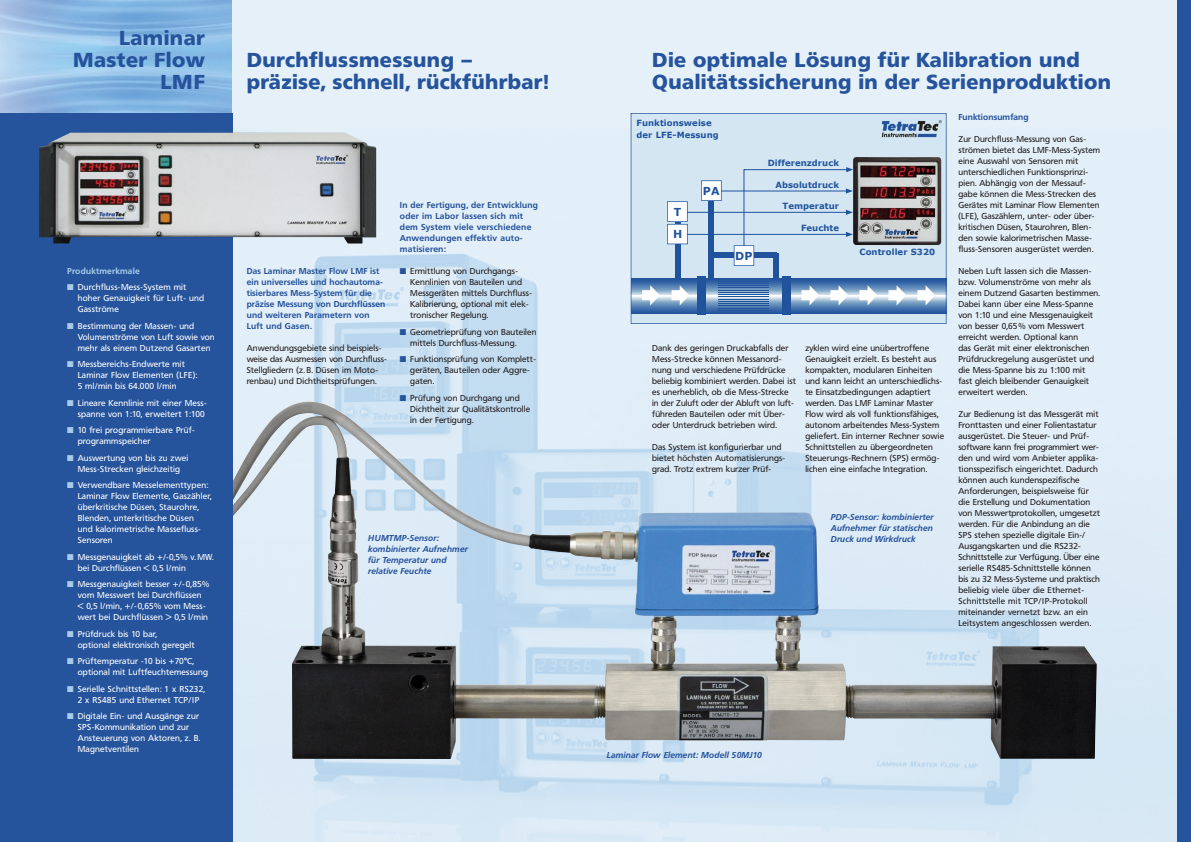
<style>
.page{position:relative;width:1191px;height:842px;background:#fff}
.page>*{position:absolute;margin:0;border:0;box-sizing:border-box;transform-origin:0 0}
.t1{font:900 20px/22px "Frutiger BQ";letter-spacing:.02em;color:#25539c}
.t2{font:700 11px "Verdana";color:#21539d}
.t3{font:8.5px/11px "Frutiger BQ";letter-spacing:.015em;color:#231f20}
.t4{font:8.5px/11px "Frutiger BQ";letter-spacing:.025em;color:#fff}
.t5{font:700 8.5px/11px "Frutiger BQ";letter-spacing:.015em;color:#25539c}
.t6{font:italic 700 8.5px/11px "Frutiger BQ";letter-spacing:.015em;color:#25539c;text-align:justify}
.t7{font:700 8.5px/12px "Verdana";letter-spacing:.005em;color:#21539d}
.t8{font:700 8.5px "Frutiger BQ";letter-spacing:.025em;color:#a7cce9}
.s1{color:#a7cce9}
.s2{color:#25539c}
</style>
<div class="page">
<img style="left:0;top:0;width:232px;height:113px">
<div style="left:232px;top:0;width:952px;height:842px;background:#e5f0f8"></div>
<img style="left:232px;top:128px;width:944px;height:714px">
<img style="left:232px;top:401px;width:864px;height:358px">
<div style="left:0;top:113px;width:232px;height:729px;background:#25539c"></div>
<div style="left:1176px;top:0;width:15px;height:842px;background:#25539c"></div>
<img style="left:39px;top:133px;width:337px;height:110px">
<svg style="left:630px;top:113px;width:316px;height:211px;background:#b0c3d6"></svg>
<h1 class="t1" style="left:73px;top:27px;width:133px;text-align:right">Laminar<br>Master Flow<br>LMF</h1>
<p class="t8" style="left:67px;top:266px;width:74px">Produktmerkmale</p>
<p class="t4" style="left:78px;top:282px;width:128px;text-indent:-10px"><span class="s1">■</span> Durchfluss-Mess-System mit hoher Genauigkeit für Luft- und<br>Gasströme</p>
<p class="t4" style="left:78px;top:320px;width:138px;text-indent:-10px"><span class="s1">■</span> Bestimmung der Massen- und<br>Volumenströme von Luft sowie von mehr als einem Dutzend Gasarten</p>
<p class="t4" style="left:78px;top:359px;width:121px;text-indent:-10px"><span class="s1">■</span> Messbereichs-Endwerte mit<br>Laminar Flow Elementen (LFE):<br>5 ml/min bis 64.000 l/min</p>
<p class="t4" style="left:67px;top:397px;width:141px;text-align:right"><span class="s1">■</span> Lineare Kennlinie mit einer Mess&shy;spanne von 1:10, erweitert 1:100</p>
<p class="t4" style="left:78px;top:425px;width:118px;text-indent:-10px"><span class="s1">■</span> 10 frei programmierbare Prüf&shy;programmspeicher</p>
<p class="t4" style="left:67px;top:452px;width:122px;text-align:center"><span class="s1">■</span> Auswertung von bis zu zwei<br>Mess-Strecken gleichzeitig</p>
<p class="t4" style="left:78px;top:480px;width:136px;text-indent:-10px"><span class="s1">■</span> Verwendbare Messelementtypen:<br>Laminar Flow Elemente, Gaszähler, überkritische Düsen, Staurohre,<br>Blenden, unterkritische Düsen<br>und kalorimetrische Massefluss-<br>Sensoren</p>
<p class="t4" style="left:78px;top:551px;width:138px;text-indent:-10px"><span class="s1">■</span> Messgenauigkeit ab +/-0,5% v.MW. bei Durchflüssen &lt; 0,5 l/min</p>
<p class="t4" style="left:78px;top:579px;width:133px;text-indent:-10px"><span class="s1">■</span> Messgenauigkeit besser +/-0,85% vom Messwert bei Durchflüssen &lt; 0,5 l/min, +/-0,65% vom Mess&shy;wert bei Durchflüssen &gt; 0,5 l/min</p>
<p class="t4" style="left:78px;top:628px;width:118px;text-indent:-10px"><span class="s1">■</span> Prüfdruck bis 10 bar,<br>optional elektronisch geregelt</p>
<p class="t4" style="left:78px;top:656px;width:132px;text-indent:-10px"><span class="s1">■</span> Prüftemperatur -10 bis +70°C, optional mit Luftfeuchtemessung</p>
<p class="t4" style="left:67px;top:683px;width:139px;text-align:center"><span class="s1">■</span> Serielle Schnittstellen: 1 x RS232,<br>2 x RS485 und Ethernet TCP/IP</p>
<p class="t4" style="left:78px;top:711px;width:124px;text-indent:-10px"><span class="s1">■</span> Digitale Ein- und Ausgänge zur<br>SPS-Kommunikation und zur<br>Ansteuerung von Aktoren, z. B.<br>Magnetventilen</p>
<h1 class="t1" style="left:247px;top:49px;width:303px">Durchflussmessung – präzise, schnell, rückführbar!</h1>
<h1 class="t1" style="left:652px;top:49px;width:460px">Die optimale Lösung für Kalibration und<br>Qualitätssicherung in der Serienproduktion</h1>
<p class="t7" style="left:636px;top:117px;width:84px">Funktionsweise der LFE-Messung</p>
<p class="t7" style="left:768px;top:157px;width:73px">Differenzdruck</p>
<p class="t7" style="left:775px;top:179px;width:65px">Absolutdruck</p>
<p class="t7" style="left:782px;top:200px;width:58px">Temperatur</p>
<p class="t7" style="left:801px;top:221px;width:40px">Feuchte</p>
<p class="t2" style="left:703px;top:183px;width:18px">PA</p>
<p class="t5" style="left:400px;top:200px;width:140px">In der Fertigung, der Entwicklung oder im Labor lassen sich mit dem System viele verschiedene<br>Anwendungen effektiv auto&shy;matisieren:</p>
<p class="t3" style="left:410px;top:266px;width:123px;text-indent:-10px"><span class="s2">■</span> Ermittlung von Durchgangs-<br>Kennlinien von Bauteilen und<br>Messgeräten mittels Durchfluss-<br>Kalibrierung, optional mit elek&shy;tronischer Regelung.</p>
<p class="t3" style="left:410px;top:326px;width:128px;text-indent:-10px"><span class="s2">■</span> Geometrieprüfung von Bauteilen mittels Durchfluss-Messung.</p>
<p class="t3" style="left:410px;top:354px;width:127px;text-indent:-10px"><span class="s2">■</span> Funktionsprüfung von Komplett&shy;geräten, Bauteilen oder Aggre&shy;gaten.</p>
<p class="t3" style="left:410px;top:392px;width:121px;text-indent:-10px"><span class="s2">■</span> Prüfung von Durchgang und<br>Dichtheit zur Qualitätskontrolle in der Fertigung.</p>
<p class="t2" style="left:674px;top:204px;width:9px">T</p>
<p class="t2" style="left:673px;top:227px;width:11px">H</p>
<p class="t2" style="left:735px;top:248px;width:19px">DP</p>
<p class="t7" style="left:859px;top:246px;width:77px">Controller S320</p>
<p class="t5" style="left:247px;top:265px;width:140px">Das Laminar Master Flow LMF ist ein universelles und hochautoma&shy;tisierbares Mess-System für die präzise Messung von Durchflüssen und weiteren Parametern von<br>Luft und Gasen.</p>
<p class="t3" style="left:247px;top:342px;width:142px">Anwendungsgebiete sind beispiels&shy;weise das Ausmessen von Durchfluss-Stellgliedern (z. B. Düsen im Moto&shy;renbau) und Dichtheitsprüfungen.</p>
<p class="t3" style="left:805px;top:343px;width:140px">zyklen wird eine unübertroffene Genauigkeit erzielt. Es besteht aus kompakten, modularen Einheiten und kann leicht an unterschiedlichs&shy;te Einsatzbedingungen adaptiert werden. Das LMF Laminar Master Flow wird als voll funktionsfähiges, autonom arbeitendes Mess-System geliefert. Ein interner Rechner sowie Schnittstellen zu übergeordneten Steuerungs-Rechnern (SPS) ermög&shy;lichen eine einfache Integration.</p>
<p class="t3" style="left:652px;top:343px;width:145px">Dank des geringen Druckabfalls der Mess-Strecke können Messanord&shy;nung und verschiedene Prüfdrücke beliebig kombiniert werden. Dabei ist es unerheblich, ob die Mess-Strecke in der Zuluft oder der Abluft von luft&shy;führeden Bauteilen oder mit Über&shy;oder Unterdruck betrieben wird.</p>
<p class="t3" style="left:652px;top:442px;width:135px">Das System ist konfigurierbar und bietet höchsten Automatisierungs&shy;grad. Trotz extrem kurzer Prüf-</p>
<p class="t6" style="left:368px;top:532px;width:101px;text-align:left">HUMTMP-Sensor: kombinierter Aufnehmer für Temperatur und relative Feuchte</p>
<p class="t6" style="left:831px;top:511px;width:104px">PDP-Sensor: kombinierter Aufnehmer für statischen Druck und Wirkdruck</p>
<p class="t5" style="left:958px;top:112px;width:72px">Funktionsumfang</p>
<p class="t3" style="left:958px;top:134px;width:143px">Zur Durchfluss-Messung von Gas&shy;strömen bietet das LMF-Mess-System eine Auswahl von Sensoren mit unterschiedlichen Funktionsprinzi&shy;pien. Abhängig von der Messauf&shy;gabe können die Mess-Strecken des Gerätes mit Laminar Flow Elementen (LFE), Gaszählern, unter- oder über&shy;kritischen Düsen, Staurohren, Blen&shy;den sowie kalorimetrischen Masse&shy;fluss-Sensoren ausgerüstet werden.</p>
<p class="t3" style="left:958px;top:266px;width:143px">Neben Luft lassen sich die Massen&shy;bzw. Volumenströme von mehr als einem Dutzend Gasarten bestimmen.<br>Dabei kann über eine Mess-Spanne von 1:10 und eine Messgenauigkeit von besser 0,65% vom Messwert erreicht werden. Optional kann<br>das Gerät mit einer elektronischen<br>Prüfdruckregelung ausgerüstet und die Mess-Spanne bis zu 1:100 mit fast gleich bleibender Genauigkeit erweitert werden.</p>
<p class="t3" style="left:958px;top:409px;width:143px">Zur Bedienung ist das Messgerät mit Fronttasten und einer Folientastatur ausgerüstet. Die Steuer- und Prüf&shy;software kann frei programmiert wer&shy;den und wird vom Anbieter applika&shy;tionsspezifisch eingerichtet. Dadurch können auch kundenspezifische Anforderungen, beispielsweise für die Erstellung und Dokumentation von Messwertprotokollen, umgesetzt werden. Für die Anbindung an die SPS stehen spezielle digitale Ein-/ Ausgangskarten und die RS232- Schnittstelle zur Verfügung. Über eine serielle RS485-Schnittstelle können bis zu 32 Mess-Systeme und praktisch beliebig viele über die Ethernet-Schnittstelle mit TCP/IP-Protokoll miteinander vernetzt bzw. an ein Leitsystem angeschlossen werden.</p>
<p class="t6" style="left:607px;top:750px;width:157px">Laminar Flow Element: Modell 50MJ10</p>
</div>
